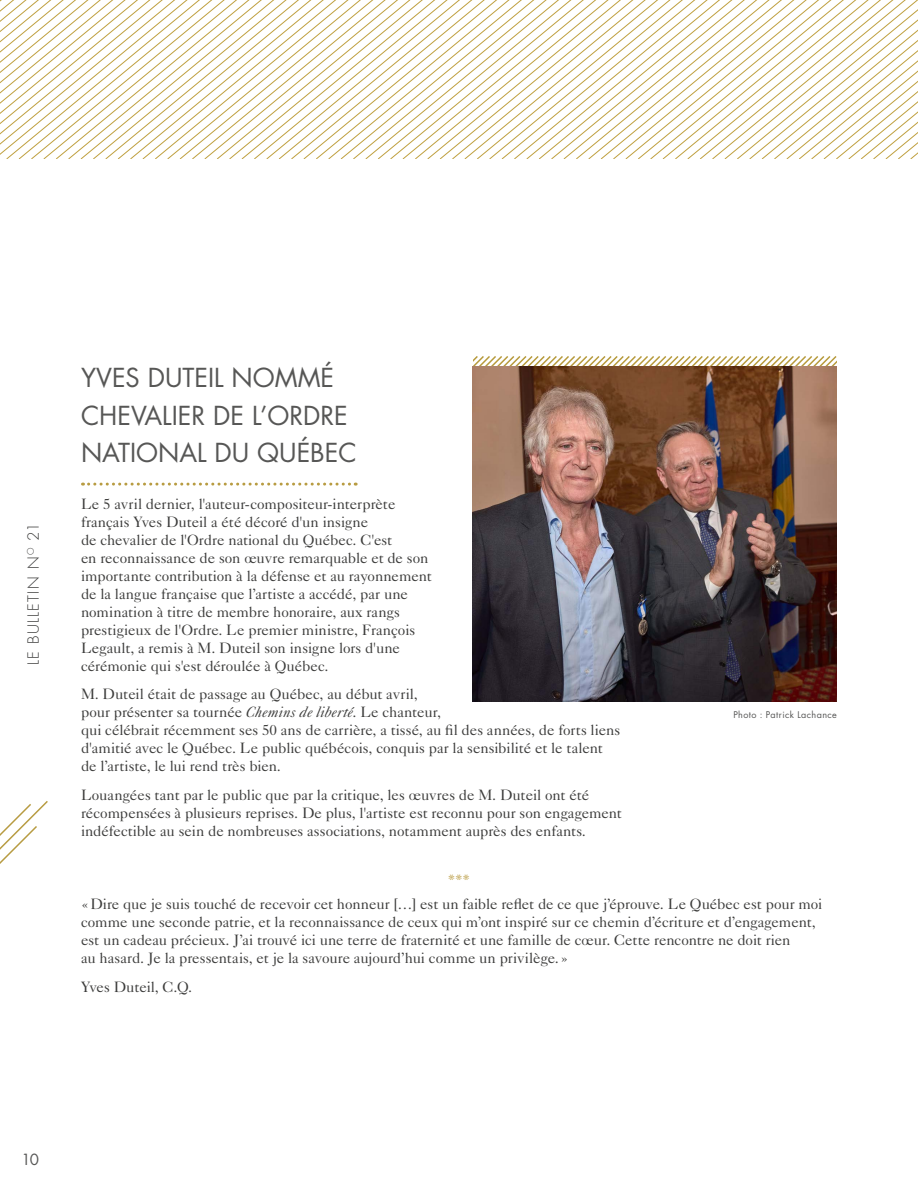
<style>
.page{position:relative;width:918px;height:1188px;background:#fff}
.page>*{position:absolute;margin:0;border:0;box-sizing:border-box;transform-origin:0 0}
.t1{font:25.5px/37.5px "Futura Std";color:#575756}
.p_courant_caslon{font:15px/18px "Caslon 540 LT Std";letter-spacing:-.005em;color:#3c3c3b}
.t2{font:300 15px "Futura Std";letter-spacing:.09em;color:#3c3c3b}
.p_courant_caslon-2{font:15px "Caslon 540 LT Std";color:#c0a554}
.t3{font:15px "Futura Std";color:#575756}
.t4{font:9px "Futura Std";letter-spacing:.05em;color:#575756}
.s1{font-style:italic}
</style>
<div class="page">
<svg style="left:0;top:801px;width:48px;height:63px"></svg>
<svg style="left:473px;top:356px;width:364px;height:10px"></svg>
<svg style="left:89px;top:483px;width:267px;height:3px"></svg>
<img style="left:472px;top:366px;width:365px;height:335px">
<svg style="left:0;top:0;width:918px;height:159px"></svg>
<p class="t2" style="left:24px;top:665px;width:144px;rotate:-90deg">LE BULLETIN N<sup>O</sup> 21</p>
<h2 class="t1" style="left:81px;top:360px;width:277px">YVES DUTEIL NOMMÉ<br>CHEVALIER DE L’ORDRE<br>NATIONAL DU QUÉBEC</h2>
<p class="p_courant_caslon" style="left:81px;top:494px;width:352px">Le 5 avril dernier, l'auteur-compositeur-interprète français Yves Duteil a été décoré d'un insigne<br>de chevalier de l'Ordre national du Québec. C'est<br>en reconnaissance de son œuvre remarquable et de son importante contribution à la défense et au rayonnement de la langue française que l’artiste a accédé, par une nomination à titre de membre honoraire, aux rangs prestigieux de l'Ordre. Le premier ministre, François Legault, a remis à M. Duteil son insigne lors d'une cérémonie qui s'est déroulée à Québec.</p>
<p class="p_courant_caslon" style="left:81px;top:685px;width:541px">M. Duteil était de passage au Québec, au début avril,<br>pour présenter sa tournée <span class="s1">Chemins de liberté</span>. Le chanteur,<br>qui célébrait récemment ses 50 ans de carrière, a tissé, au fil des années, de forts liens d'amitié avec le Québec. Le public québécois, conquis par la sensibilité et le talent de l’artiste, le lui rend très bien.</p>
<p class="p_courant_caslon" style="left:81px;top:786px;width:542px">Louangées tant par le public que par la critique, les œuvres de M. Duteil ont été récompensées à plusieurs reprises. De plus, l'artiste est reconnu pour son engagement indéfectible au sein de nombreuses associations, notamment auprès des enfants.</p>
<p class="t4" style="left:733px;top:709px;width:105px">Photo : Patrick Lachance</p>
<p class="p_courant_caslon-2" style="left:448px;top:871px;width:24px">***</p>
<p class="p_courant_caslon" style="left:81px;top:895px;width:743px">«Dire que je suis touché de recevoir cet honneur […] est un faible reflet de ce que j’éprouve. Le Québec est pour moi comme une seconde patrie, et la reconnaissance de ceux qui m’ont inspiré sur ce chemin d’écriture et d’engagement, est un cadeau précieux. J’ai trouvé ici une terre de fraternité et une famille de cœur. Cette rencontre ne doit rien<br>au hasard. Je la pressentais, et je la savoure aujourd’hui comme un privilège. »</p>
<p class="p_courant_caslon" style="left:81px;top:978px;width:113px">Yves Duteil, C.Q.</p>
<p class="t3" style="left:22px;top:1150px;width:19px">10</p>
</div>
